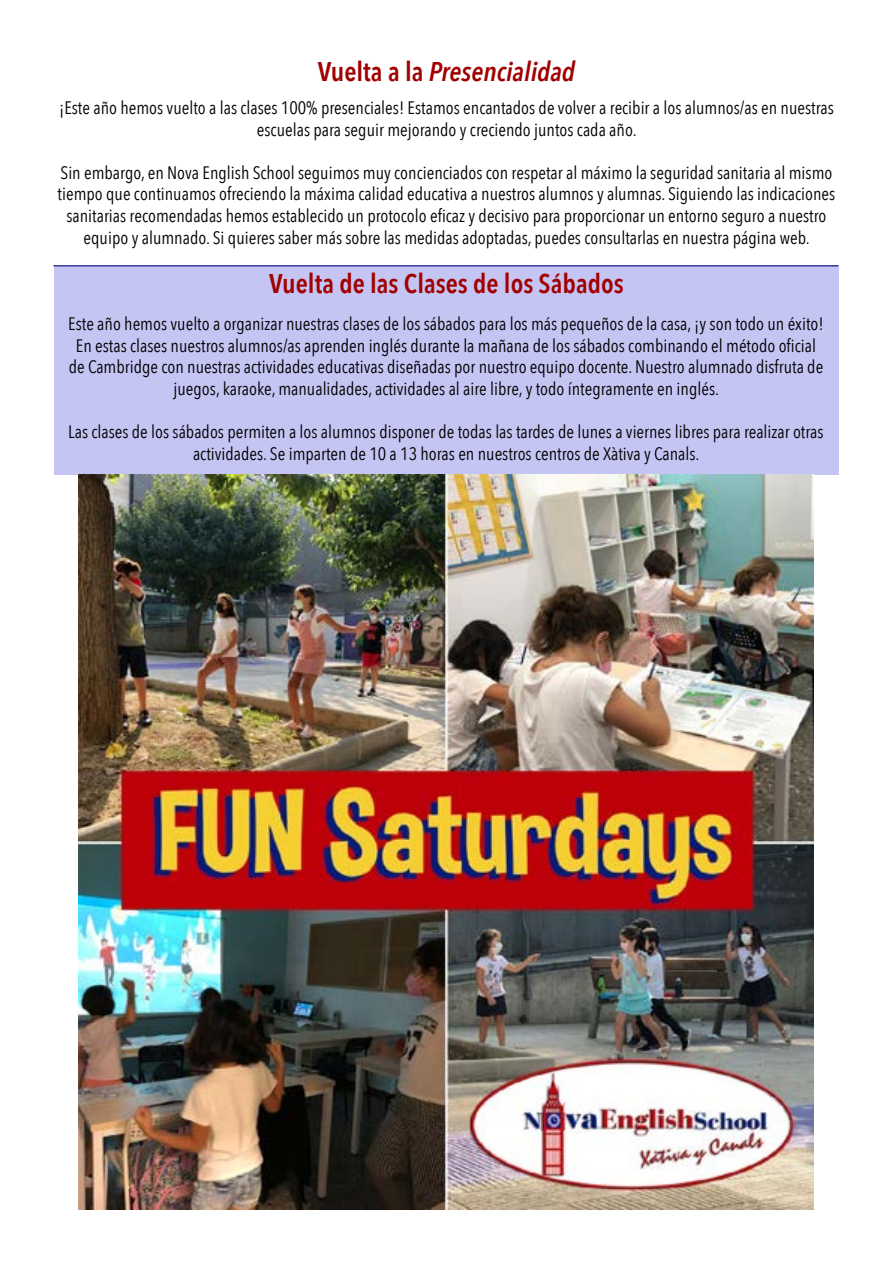
<style>
.page{position:relative;width:893px;height:1263px;background:#fff}
.page>*{position:absolute;margin:0;border:0;box-sizing:border-box;transform-origin:0 0}
.t1{font:600 27px "Avenir Next Condensed";color:#a10000}
.t2{font:italic 600 27px "Avenir Next Condensed";color:#a10000}
.t3{font:18px/21.6px "Avenir Next Condensed";color:#000;text-align:center}
.s1{font-style:normal}
</style>
<div class="page">
<div style="left:54px;top:266px;width:785px;height:209px;background:#c5c5f4"></div>
<img style="left:78px;top:475px;width:735px;height:735px">
<hr style="left:53px;top:265px;width:785px;height:1px;background:#343a96">
<h1 class="t2" style="left:318px;top:55px;width:259px"><span class="s1">Vuelta a la</span> Presencialidad</h1>
<p class="t3" style="left:59px;top:96px;width:776px">¡Este año hemos vuelto a las clases 100% presenciales! Estamos encantados de volver a recibir a los alumnos/as en nuestras escuelas para seguir mejorando y creciendo juntos cada año.</p>
<p class="t3" style="left:58px;top:161px;width:779px">Sin embargo, en Nova English School seguimos muy concienciados con respetar al máximo la seguridad sanitaria al mismo tiempo que continuamos ofreciendo la máxima calidad educativa a nuestros alumnos y alumnas. Siguiendo las indicaciones sanitarias recomendadas hemos establecido un protocolo eficaz y decisivo para proporcionar un entorno seguro a nuestro equipo y alumnado. Si quieres saber más sobre las medidas adoptadas, puedes consultarlas en nuestra página web.</p>
<h1 class="t1" style="left:269px;top:260px;width:356px">Vuelta de las Clases de los Sábados</h1>
<p class="t3" style="left:68px;top:312px;width:757px">Este año hemos vuelto a organizar nuestras clases de los sábados para los más pequeños de la casa, ¡y son todo un éxito!<br>En estas clases nuestros alumnos/as aprenden inglés durante la mañana de los sábados combinando el método oficial de Cambridge con nuestras actividades educativas diseñadas por nuestro equipo docente. Nuestro alumnado disfruta de juegos, karaoke, manualidades, actividades al aire libre, y todo íntegramente en inglés.</p>
<p class="t3" style="left:68px;top:420px;width:757px">Las clases de los sábados permiten a los alumnos disponer de todas las tardes de lunes a viernes libres para realizar otras actividades. Se imparten de 10 a 13 horas en nuestros centros de Xàtiva y Canals.</p>
</div>
